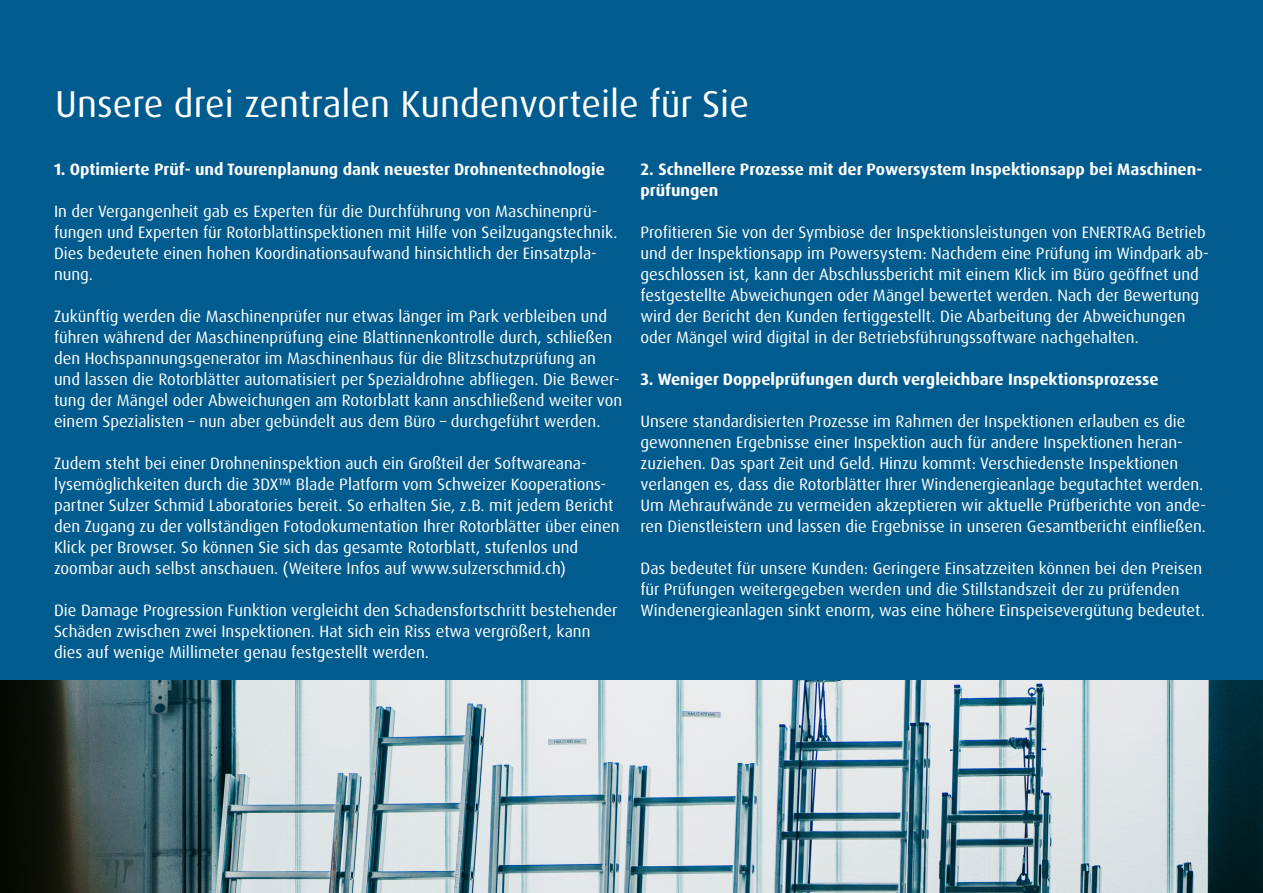
<style>
.page{position:relative;width:1263px;height:893px;background:#005b8f}
.page>*{position:absolute;margin:0;border:0;box-sizing:border-box;transform-origin:0 0}
.t1{font:37.5px "Dax Pro";color:#fff}
.t2{font:16.5px/21px "Dax Pro";color:#fff}
.t3{font:700 16.5px/21px "Dax Pro";color:#fff}
</style>
<div class="page">
<img style="left:0;top:680px;width:1263px;height:213px">
<p class="t1" style="left:55px;top:79px;width:695px">Unsere drei zentralen Kundenvorteile für Sie</p>
<p class="t3" style="left:54px;top:158px;width:552px">1. Optimierte Prüf- und Tourenplanung dank neuester Drohnentechnologie</p>
<p class="t2" style="left:54px;top:200px;width:565px">In der Vergangenheit gab es Experten für die Durchführung von Maschinenprü&shy;fungen und Experten für Rotorblattinspektionen mit Hilfe von Seilzugangstechnik.<br>Dies bedeutete einen hohen Koordinationsaufwand hinsichtlich der Einsatzpla&shy;nung.</p>
<p class="t2" style="left:54px;top:305px;width:570px">Zukünftig werden die Maschinenprüfer nur etwas länger im Park verbleiben und führen während der Maschinenprüfung eine Blattinnenkontrolle durch, schließen den Hochspannungsgenerator im Maschinenhaus für die Blitzschutzprüfung an und lassen die Rotorblätter automatisiert per Spezialdrohne abfliegen. Die Bewer&shy;tung der Mängel oder Abweichungen am Rotorblatt kann anschließend weiter von einem Spezialisten – nun aber gebündelt aus dem Büro – durchgeführt werden.</p>
<p class="t2" style="left:54px;top:452px;width:567px">Zudem steht bei einer Drohneninspektion auch ein Großteil der Softwareana&shy;lysemöglichkeiten durch die 3DX™ Blade Platform vom Schweizer Kooperations&shy;partner Sulzer Schmid Laboratories bereit. So erhalten Sie, z.B. mit jedem Bericht den Zugang zu der vollständigen Fotodokumentation Ihrer Rotorblätter über einen Klick per Browser. So können Sie sich das gesamte Rotorblatt, stufenlos und zoombar auch selbst anschauen. (Weitere Infos auf www.sulzerschmid.ch)</p>
<p class="t2" style="left:54px;top:599px;width:565px">Die Damage Progression Funktion vergleicht den Schadensfortschritt bestehender<br>Schäden zwischen zwei Inspektionen. Hat sich ein Riss etwa vergrößert, kann dies auf wenige Millimeter genau festgestellt werden.</p>
<p class="t3" style="left:640px;top:158px;width:563px">2. Schnellere Prozesse mit der Powersystem Inspektionsapp bei Maschinen&shy;prüfungen</p>
<p class="t2" style="left:640px;top:221px;width:570px">Profitieren Sie von der Symbiose der Inspektionsleistungen von ENERTRAG Betrieb und der Inspektionsapp im Powersystem: Nachdem eine Prüfung im Windpark ab&shy;geschlossen ist, kann der Abschlussbericht mit einem Klick im Büro geöffnet und festgestellte Abweichungen oder Mängel bewertet werden. Nach der Bewertung wird der Bericht den Kunden fertiggestellt. Die Abarbeitung der Abweichungen oder Mängel wird digital in der Betriebsführungssoftware nachgehalten.</p>
<p class="t3" style="left:640px;top:368px;width:520px">3. Weniger Doppelprüfungen durch vergleichbare Inspektionsprozesse</p>
<p class="t2" style="left:640px;top:410px;width:567px">Unsere standardisierten Prozesse im Rahmen der Inspektionen erlauben es die gewonnenen Ergebnisse einer Inspektion auch für andere Inspektionen heran&shy;zuziehen. Das spart Zeit und Geld. Hinzu kommt: Verschiedenste Inspektionen verlangen es, dass die Rotorblätter Ihrer Windenergieanlage begutachtet werden.<br>Um Mehraufwände zu vermeiden akzeptieren wir aktuelle Prüfberichte von ande&shy;ren Dienstleistern und lassen die Ergebnisse in unseren Gesamtbericht einfließen.</p>
<p class="t2" style="left:640px;top:557px;width:566px">Das bedeutet für unsere Kunden: Geringere Einsatzzeiten können bei den Preisen für Prüfungen weitergegeben werden und die Stillstandszeit der zu prüfenden<br>Windenergieanlagen sinkt enorm, was eine höhere Einspeisevergütung bedeutet.</p>
</div>
